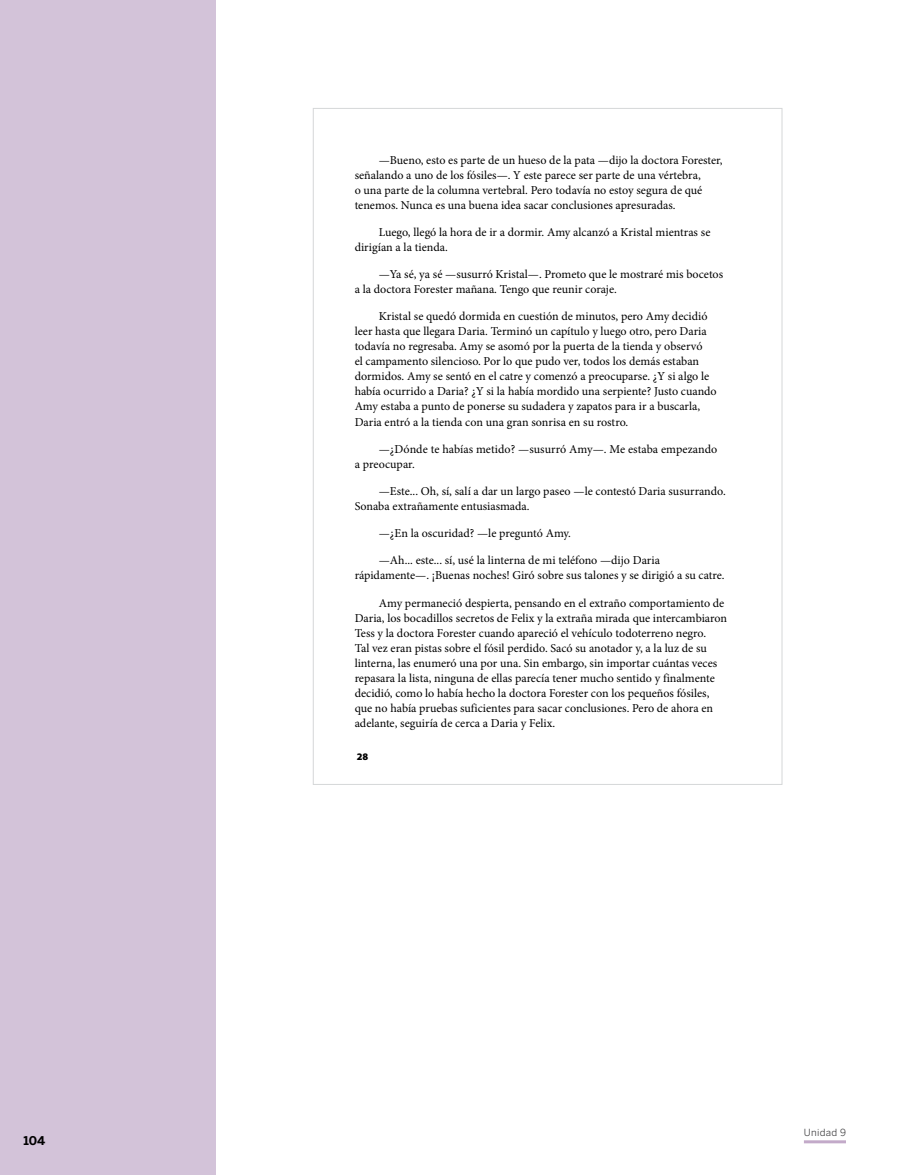
<style>
.page{position:relative;width:918px;height:1175px;background:#fff}
.page>*{position:absolute;margin:0;border:0;box-sizing:border-box;transform-origin:0 0}
.t1{font:12px/15px "Minion Pro";color:#000}
.t2{font:700 12px "Benton Sans";color:#000}
.t3{font:900 10.05px "Myriad Pro";color:#000}
.t4{font:9.75px "Benton Sans";letter-spacing:.03em;color:#414042}
</style>
<div class="page">
<div style="left:0;top:0;width:216px;height:1174px;background:#d3c3d9"></div>
<hr style="left:804px;top:1140px;width:42px;height:3px;background:#c3aac9">
<p class="t2" style="left:23px;top:1133px;width:23px">104</p>
<p class="t1" style="left:355px;top:153px;width:370px;text-indent:24px">—Bueno, esto es parte de un hueso de la pata —dijo la doctora Forester, señalando a uno de los fósiles—. Y este parece ser parte de una vértebra,<br>o una parte de la columna vertebral. Pero todavía no estoy segura de qué tenemos. Nunca es una buena idea sacar conclusiones apresuradas.</p>
<p class="t1" style="left:355px;top:224px;width:357px;text-indent:24px">Luego, llegó la hora de ir a dormir. Amy alcanzó a Kristal mientras se dirigían a la tienda.</p>
<p class="t1" style="left:355px;top:266px;width:370px;text-indent:24px">—Ya sé, ya sé —susurró Kristal—. Prometo que le mostraré mis bocetos a la doctora Forester mañana. Tengo que reunir coraje.</p>
<p class="t1" style="left:355px;top:308px;width:364px;text-indent:24px">Kristal se quedó dormida en cuestión de minutos, pero Amy decidió leer hasta que llegara Daria. Terminó un capítulo y luego otro, pero Daria todavía no regresaba. Amy se asomó por la puerta de la tienda y observó<br>el campamento silencioso. Por lo que pudo ver, todos los demás estaban dormidos. Amy se sentó en el catre y comenzó a preocuparse. ¿Y si algo le había ocurrido a Daria? ¿Y si la había mordido una serpiente? Justo cuando Amy estaba a punto de ponerse su sudadera y zapatos para ir a buscarla, Daria entró a la tienda con una gran sonrisa en su rostro.</p>
<p class="t1" style="left:355px;top:441px;width:364px;text-indent:24px">—¿Dónde te habías metido? —susurró Amy—. Me estaba empezando a preocupar.</p>
<p class="t1" style="left:355px;top:483px;width:373px;text-indent:24px">—Este... Oh, sí, salí a dar un largo paseo —le contestó Daria susurrando.<br>Sonaba extrañamente entusiasmada.</p>
<p class="t1" style="left:379px;top:526px;width:194px">—¿En la oscuridad? —le preguntó Amy.</p>
<p class="t1" style="left:355px;top:553px;width:371px;text-indent:24px">—Ah... este... sí, usé la linterna de mi teléfono —dijo Daria rápidamente—. ¡Buenas noches! Giró sobre sus talones y se dirigió a su catre.</p>
<p class="t1" style="left:355px;top:595px;width:374px;text-indent:24px">Amy permaneció despierta, pensando en el extraño comportamiento de Daria, los bocadillos secretos de Felix y la extraña mirada que intercambiaron Tess y la doctora Forester cuando apareció el vehículo todoterreno negro.<br>Tal vez eran pistas sobre el fósil perdido. Sacó su anotador y, a la luz de su linterna, las enumeró una por una. Sin embargo, sin importar cuántas veces repasara la lista, ninguna de ellas parecía tener mucho sentido y finalmente decidió, como lo había hecho la doctora Forester con los pequeños fósiles, que no había pruebas suficientes para sacar conclusiones. Pero de ahora en adelante, seguiría de cerca a Daria y Felix.</p>
<p class="t3" style="left:357px;top:751px;width:13px">28</p>
<p class="t4" style="left:804px;top:1126px;width:44px">Unidad 9</p>
</div>
